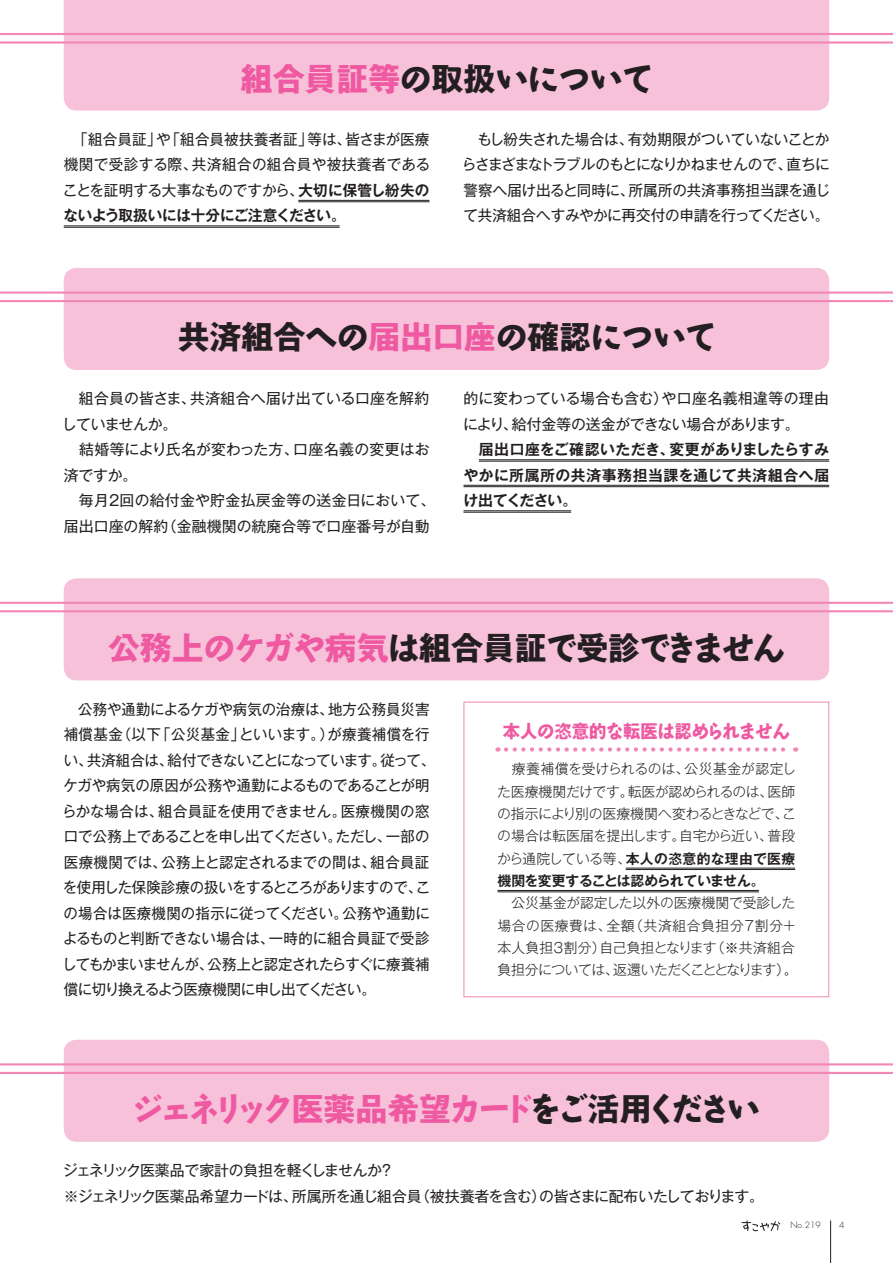
<style>
.page{position:relative;width:893px;height:1263px;background:#fff}
.page>*{position:absolute;margin:0;border:0;box-sizing:border-box;transform-origin:0 0}
.t1{font:700 31.95px "Bokutoh N Std";letter-spacing:-.035em;color:#231f20}
.t2{font:700 31.95px "Bokutoh N Std";letter-spacing:-.065em;color:#231f20}
.t3{font:700 31.95px "Bokutoh N Std";letter-spacing:-.16em;color:#ef59a1}
.t4{font:700 18px "Bokutoh N Std";letter-spacing:-.045em;color:#ef59a1;scale:.96 1}
.t5{font:14.85px/25.5px "Gothic MB101 Pro";letter-spacing:-.005em;color:#231f20}
.t6{font:14.85px/25.5px "Gothic MB101 Pro";letter-spacing:-.045em;color:#231f20}
.t7{font:700 14.85px/25.5px "Gothic MB101 Pro De";color:#231f20;text-align:justify}
.t8{font:700 14.85px "Gothic MB101 Pro De";letter-spacing:-.02em;color:#231f20}
.t9{font:300 13.8px/22.4px "Gothic MB101 Pro";letter-spacing:-.015em;color:#231f20;text-align:justify}
.t10{font:700 13.8px/22.4px "Gothic MB101 Pro De";color:#231f20}
.t11{font:300 8.55px "Futura";color:#231f20}
.s1{font-family:"Gothic MB101 Pro";color:#ef59a1}
.s2{font-family:"Gothic MB101 Pro"}
.s3{font-family:"Gothic MB101 Pro De";font-weight:700}
.s4{color:#ef59a1}
.s5{font-family:"Gothic MB101 Pro";font-weight:300}
.s6{color:#231f20}
.s7{font-family:"Gothic MB101 Pro";color:#231f20}
</style>
<div class="page">
<div style="left:64px;top:0;width:765px;height:111px;background:#f7c1d9"></div>
<hr style="left:298px;top:200px;width:131px;height:1px;background:#231f20">
<hr style="left:298px;top:201px;width:131px;height:1px;background:#231f20">
<hr style="left:64px;top:225px;width:276px;height:1px;background:#231f20">
<hr style="left:64px;top:227px;width:276px;height:1px;background:#231f20">
<div style="left:64px;top:268px;width:765px;height:102px;background:#f7c1d9;border-radius:13px"></div>
<hr style="left:0;top:300px;width:893px;height:2px;background:#f287b6">
<hr style="left:0;top:291px;width:893px;height:3px;background:#f287b6">
<hr style="left:479px;top:459px;width:350px;height:1px;background:#231f20">
<hr style="left:479px;top:461px;width:350px;height:1px;background:#231f20">
<hr style="left:463px;top:485px;width:366px;height:1px;background:#231f20">
<hr style="left:463px;top:486px;width:366px;height:1px;background:#231f20">
<hr style="left:463px;top:510px;width:108px;height:1px;background:#231f20">
<hr style="left:463px;top:512px;width:108px;height:1px;background:#231f20">
<hr style="left:0;top:41px;width:893px;height:3px;background:#f287b6">
<hr style="left:0;top:33px;width:893px;height:2px;background:#f287b6">
<div style="left:64px;top:578px;width:765px;height:102px;background:#f7c1d9;border-radius:13px"></div>
<hr style="left:0;top:610px;width:893px;height:2px;background:#f287b6">
<hr style="left:0;top:602px;width:893px;height:2px;background:#f287b6">
<div style="left:463px;top:702px;width:366px;height:295px;border:1px solid #f287b6"></div>
<hr style="left:626px;top:868px;width:169px;height:1px;background:#231f20">
<hr style="left:626px;top:869px;width:169px;height:1px;background:#231f20">
<hr style="left:497px;top:890px;width:262px;height:1px;background:#231f20">
<hr style="left:497px;top:891px;width:262px;height:1px;background:#231f20">
<svg style="left:506px;top:747px;width:290px;height:5px"></svg>
<div style="left:64px;top:1040px;width:765px;height:102px;background:#f7c1d9;border-radius:13px"></div>
<hr style="left:0;top:1072px;width:893px;height:2px;background:#f287b6">
<hr style="left:0;top:1063px;width:893px;height:2px;background:#f287b6">
<hr style="left:830px;top:1220px;width:1px;height:43px;background:#231f20">
<svg style="left:742px;top:1220px;width:38px;height:11px"></svg>
<h1 class="t1" style="left:241px;top:55px;width:414px"><span class="s1">組合員証等</span>の<span class="s2">取扱</span>いについて</h1>
<p class="t5" style="left:63px;top:124px;width:369px;text-align:justify">　「組合員証」や「組合員被扶養者証」等は、皆さまが医療機関で受診する際、共済組合の組合員や被扶養者であることを証明する大事なものですから、<span class="s3">大切に保管し紛失の</span></p>
<p class="t8" style="left:64px;top:203px;width:284px">ないよう取扱いには十分にご注意ください。</p>
<p class="t5" style="left:462px;top:124px;width:370px;text-align:justify">　もし紛失された場合は、有効期限がついていないことからさまざまなトラブルのもとになりかねませんので、直ちに警察へ届け出ると同時に、所属所の共済事務担当課を通じて共済組合へすみやかに再交付の申請を行ってください。</p>
<h1 class="t1" style="left:178px;top:314px;width:540px"><span class="s2">共済組合</span>への<span class="s1">届出口座</span>の<span class="s2">確認</span>について</h1>
<p class="t5" style="left:62px;top:384px;width:375px">　組合員の皆さま、共済組合へ届け出ている口座を解約していませんか。<br>　結婚等により氏名が変わった方、口座名義の変更はお済ですか。<br>　毎月2回の給付金や貯金払戻金等の送金日において、届出口座の解約（金融機関の統廃合等で口座番号が自動</p>
<p class="t5" style="left:463px;top:384px;width:367px">的に変わっている場合も含む）や口座名義相違等の理由により、給付金等の送金ができない場合があります。</p>
<p class="t7" style="left:463px;top:435px;width:367px;text-indent:16px">届出口座をご確認いただき、変更がありましたらすみやかに所属所の共済事務担当課を通じて共済組合へ届け出てください。</p>
<h1 class="t2" style="left:108px;top:624px;width:678px"><span class="s1">公務上</span><span class="s4">のケガや</span><span class="s1">病気</span>は<span class="s2">組合員証</span>で<span class="s2">受診</span>できません</h1>
<p class="t5" style="left:62px;top:694px;width:375px">　公務や通勤によるケガや病気の治療は、地方公務員災害補償基金（以下「公災基金」といいます。）が療養補償を行い、共済組合は、給付できないことになっています。従って、ケガや病気の原因が公務や通勤によるものであることが明らかな場合は、組合員証を使用できません。医療機関の窓口で公務上であることを申し出てください。ただし、一部の医療機関では、公務上と認定されるまでの間は、組合員証を使用した保険診療の扱いをするところがありますので、この場合は医療機関の指示に従ってください。公務や通勤によるものと判断できない場合は、一時的に組合員証で受診してもかまいませんが、公務上と認定されたらすぐに療養補償に切り換えるよう医療機関に申し出てください。</p>
<p class="t4" style="left:503px;top:718px;width:301px"><span class="s2">本人</span>の<span class="s2">恣意的</span>な<span class="s2">転医</span>は<span class="s2">認</span>められません</p>
<p class="t9" style="left:497px;top:756px;width:300px">　療養補償を受けられるのは、公災基金が認定した医療機関だけです。転医が認められるのは、医師の指示により別の医療機関へ変わるときなどで、この場合は転医届を提出します。自宅から近い、普段</p>
<p class="t10" style="left:497px;top:846px;width:300px"><span class="s5">から通院している等、</span>本人の恣意的な理由で医療機関を変更することは認められていません。</p>
<p class="t9" style="left:497px;top:890px;width:302px;text-align:left">　公災基金が認定した以外の医療機関で受診した場合の医療費は、全額（共済組合負担分７割分＋本人負担３割分）自己負担となります（※共済組合負担分については、返還いただくこととなります）。</p>
<h1 class="t3" style="left:132px;top:1085px;width:629px">ジェネリック<span class="s2">医薬品希望</span>カード<span class="s6">をご</span><span class="s7">活用</span><span class="s6">ください</span></h1>
<p class="t6" style="left:63px;top:1156px;width:703px">ジェネリック医薬品で家計の負担を軽くしませんか？<br>※ジェネリック医薬品希望カードは、所属所を通じ組合員（被扶養者を含む）の皆さまに配布いたしております。</p>
<p class="t11" style="left:790px;top:1219px;width:32px">No.219</p>
</div>
